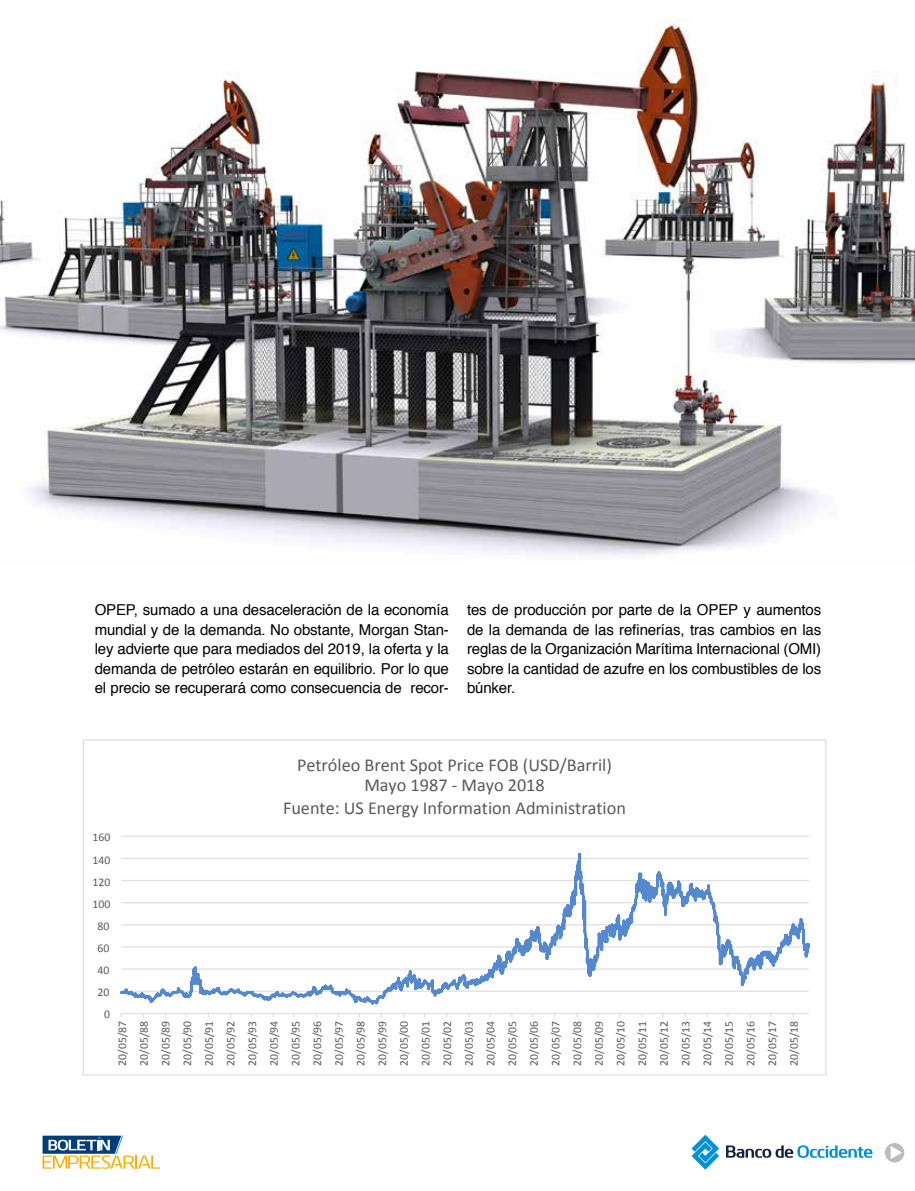
<style>
.page{position:relative;width:915px;height:1191px;background:#fff}
.page>*{position:absolute;margin:0;border:0;box-sizing:border-box;transform-origin:0 0}
.t1{font:18.15px/21.5px "Calibri";color:#595959;text-align:center}
.t2{font:15px/19.5px "Helvetica";letter-spacing:-.01em;color:#000;text-align:justify}
.t3{font:11.7px/21.6px "Calibri";color:#595959;text-align:justify}
</style>
<div class="page">
<svg style="left:43px;top:1135px;width:117px;height:33px"></svg>
<svg style="left:691px;top:1134px;width:27px;height:35px"></svg>
<svg style="left:726px;top:1145px;width:146px;height:13px"></svg>
<svg style="left:885px;top:1143px;width:19px;height:19px"></svg>
<img style="left:0;top:20px;width:914px;height:536px">
<hr style="left:121px;top:835px;width:687px;height:2px;background:#e0e0e0">
<hr style="left:121px;top:1012px;width:687px;height:2px;background:#e0e0e0">
<svg style="left:121px;top:853px;width:688px;height:152px"></svg>
<p class="t2" style="left:95px;top:600px;width:355px">OPEP, sumado a una desaceleración de la economía mundial y de la demanda. No obstante, Morgan Stan&shy;ley advierte que para mediados del 2019, la oferta y la demanda de petróleo estarán en equilibrio. Por lo que el precio se recuperará como consecuencia de recor-</p>
<p class="t2" style="left:467px;top:600px;width:355px">tes de producción por parte de la OPEP y aumentos de la demanda de las refinerías, tras cambios en las reglas de la Organización Marítima Internacional (OMI) sobre la cantidad de azufre en los combustibles de los búnker.</p>
<p class="t3" style="left:92px;top:827px;width:19px">160</p>
<p class="t3" style="left:92px;top:849px;width:19px">140</p>
<p class="t3" style="left:92px;top:871px;width:19px">120</p>
<p class="t3" style="left:92px;top:893px;width:19px">100</p>
<p class="t3" style="left:98px;top:915px;width:13px">80</p>
<p class="t3" style="left:98px;top:937px;width:13px">60</p>
<p class="t3" style="left:98px;top:959px;width:13px">40</p>
<p class="t3" style="left:98px;top:981px;width:13px">20</p>
<p class="t3" style="left:104px;top:1003px;width:7px">0</p>
<p class="t1" style="left:283px;top:754px;width:344px">Petróleo Brent Spot Price FOB (USD/Barril)<br>Mayo 1987 - Mayo 2018<br>Fuente: US Energy Information Administration</p>
<p class="t3" style="left:112px;top:1065px;width:46px;rotate:-90deg">20/05/87<br>20/05/88<br>20/05/89<br>20/05/90<br>20/05/91<br>20/05/92<br>20/05/93<br>20/05/94<br>20/05/95<br>20/05/96<br>20/05/97<br>20/05/98<br>20/05/99<br>20/05/00<br>20/05/01<br>20/05/02<br>20/05/03<br>20/05/04<br>20/05/05<br>20/05/06<br>20/05/07<br>20/05/08<br>20/05/09<br>20/05/10<br>20/05/11<br>20/05/12<br>20/05/13<br>20/05/14<br>20/05/15<br>20/05/16<br>20/05/17<br>20/05/18</p>
</div>
